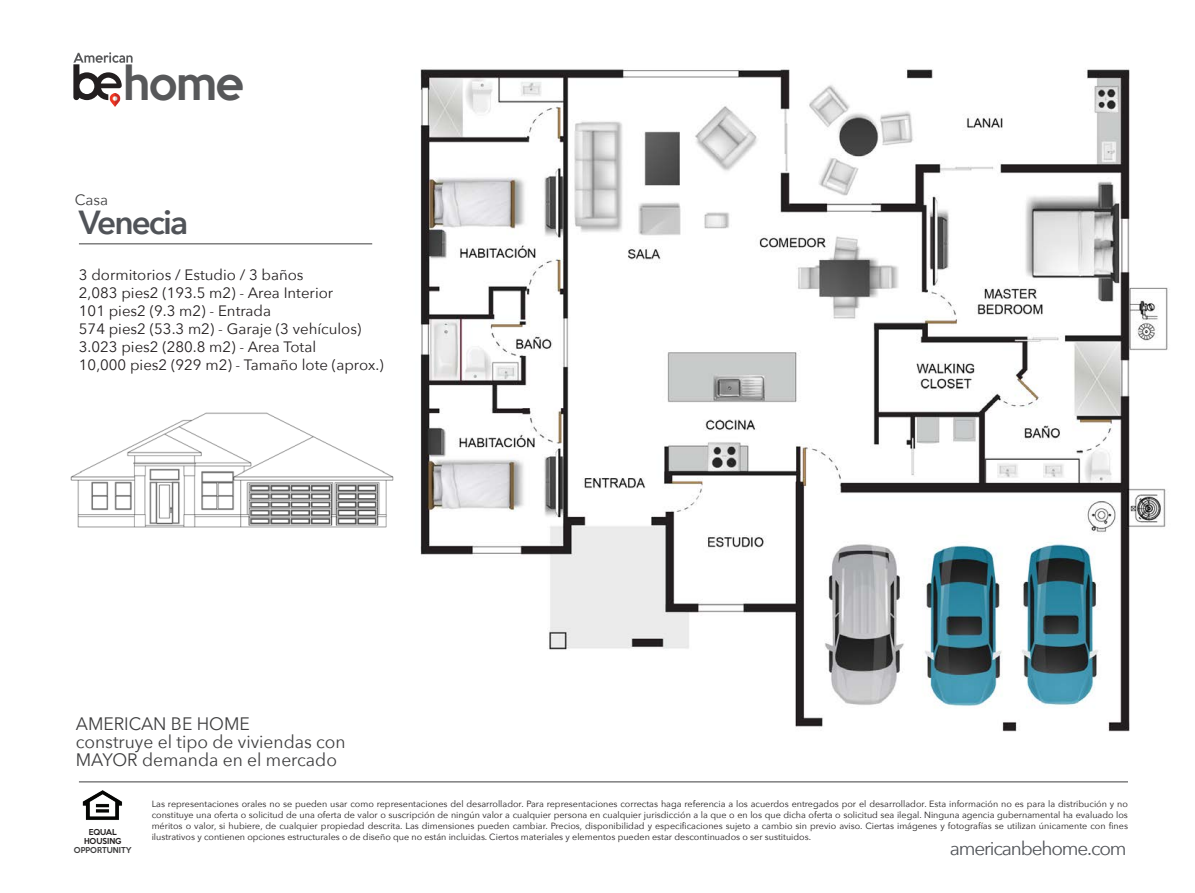
<style>
.page{position:relative;width:1195px;height:893px;background:#fff}
.page>*{position:absolute;margin:0;border:0;box-sizing:border-box;transform-origin:0 0}
.t1{font:500 42.9px "Keep Calm";color:#57585a}
.t2{font:600 33.3px "Avenir Next";letter-spacing:-.06em;color:#505358}
.t3{font:19.05px "Avenir Next";letter-spacing:-.06em;color:#505358}
.t4{font:18px/18px "Avenir Next";color:#3e3e3f}
.t5{font:15px/18px "Avenir Next";color:#231f20}
.t6{font:15px "Avenir Next";color:#3e3e3f}
.t7{font:9px/10.8px "Avenir Next";color:#231f20;text-align:justify}
.t8{font:500 7.5px/9px "Keep Calm";color:#231f20;text-align:center}
.t9{font:500 7.5px "Keep Calm";color:#3e3e3f}
</style>
<div class="page">
<hr style="left:79px;top:243px;width:293px;height:1px;background:#3e3e3f">
<hr style="left:79px;top:781px;width:1049px;height:1px;background:#3e3e3f">
<svg style="left:73px;top:52px;width:60px;height:54px"></svg>
<img style="left:83px;top:790px;width:39px;height:30px">
<img style="left:70px;top:412px;width:324px;height:116px">
<img style="left:420px;top:69px;width:750px;height:663px">
<h1 class="t1" style="left:123px;top:46px;width:122px">home</h1>
<h3 class="t6" style="left:75px;top:187px;width:35px">Casa</h3>
<h2 class="t2" style="left:79px;top:194px;width:111px">Venecia</h2>
<h3 class="t5" style="left:79px;top:265px;width:306px">3 dormitorios / Estudio / 3 baños<br>2,083 pies2 (193.5 m2) - Area Interior<br>101 pies2 (9.3 m2) - Entrada<br>574 pies2 (53.3 m2) - Garaje (3 vehículos)<br>3.023 pies2 (280.8 m2) - Area Total<br>10,000 pies2 (929 m2) - Tamaño lote (aprox.)</h3>
<h3 class="t4" style="left:76px;top:714px;width:271px">AMERICAN BE HOME<br>construye el tipo de viviendas con<br>MAYOR demanda en el mercado</h3>
<p class="t7" style="left:152px;top:798px;width:978px">Las representaciones orales no se pueden usar como representaciones del desarrollador. Para representaciones correctas haga referencia a los acuerdos entregados por el desarrollador. Esta información no es para la distribución y no constituye una oferta o solicitud de una oferta de valor o suscripción de ningún valor a cualquier persona en cualquier jurisdicción a la que o en los que dicha oferta o solicitud sea ilegal. Ninguna agencia gubernamental ha evaluado los méritos o valor, si hubiere, de cualquier propiedad descrita. Las dimensiones pueden cambiar. Precios, disponibilidad y especificaciones sujeto a cambio sin previo aviso. Ciertas imágenes y fotografías se utilizan únicamente con fines ilustrativos y contienen opciones estructurales o de diseño que no están incluidas. Ciertos materiales y elementos pueden estar descontinuados o ser sustituidos.</p>
<p class="t8" style="left:84px;top:826px;width:39px">EQUAL<br>HOUSING</p>
<p class="t9" style="left:74px;top:843px;width:59px">OPPORTUNITY</p>
<h3 class="t3" style="left:950px;top:832px;width:178px">americanbehome.com</h3>
</div>
